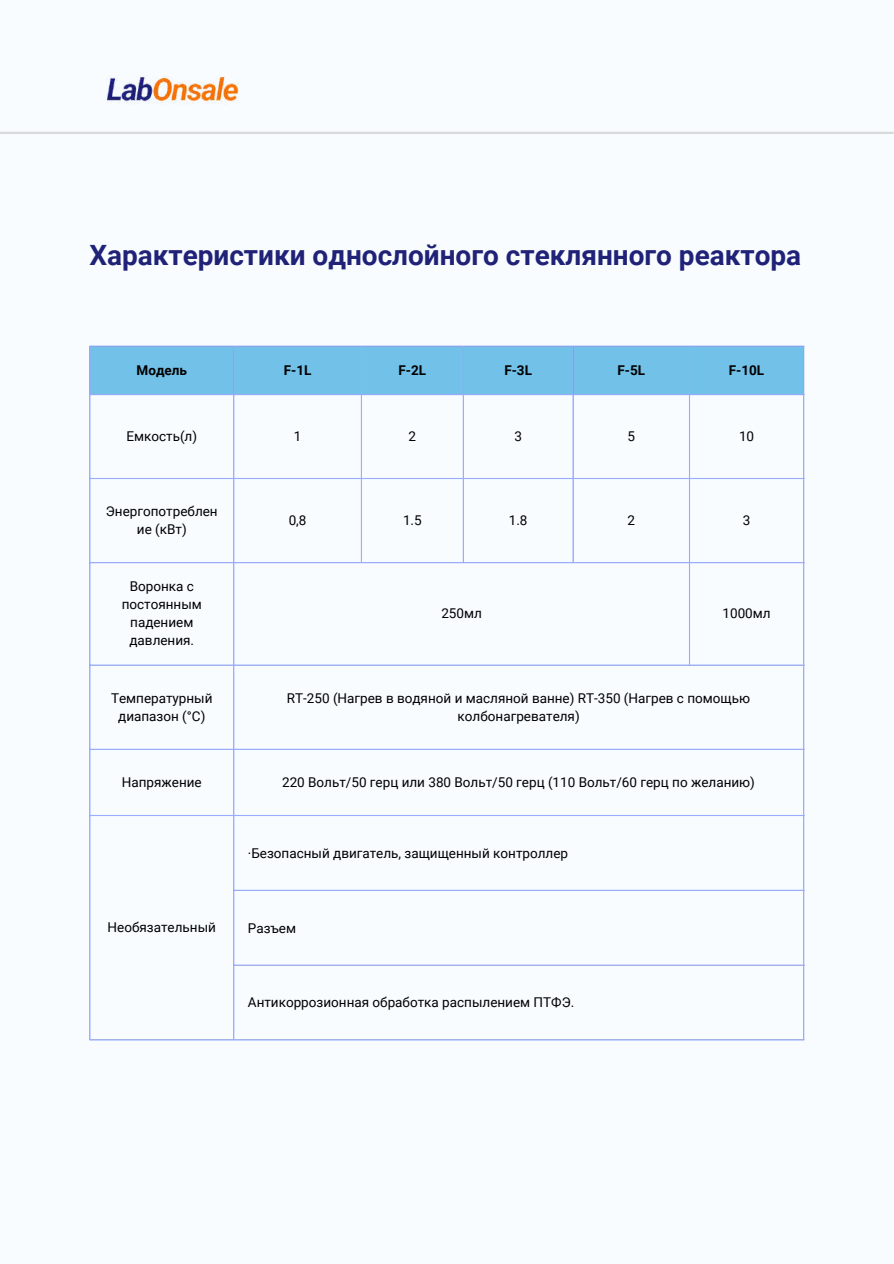
<style>
.page{position:relative;width:894px;height:1264px;background:#fff}
.page>*{position:absolute;margin:0;border:0;box-sizing:border-box;transform-origin:0 0}
.t1{font:700 27.9px "Roboto";color:#202277}
.t2{font:13.5px/18px "Roboto";color:#000;text-align:center}
.t3{font:700 13.5px "Roboto";color:#000}
</style>
<div class="page">
<div style="left:0;top:0;width:893px;height:1263px;background:#f8fcff"></div>
<hr style="left:0;top:132px;width:893px;height:2px;background:#d9d9d9">
<img style="left:107px;top:76px;width:132px;height:28px">
<div style="left:90px;top:347px;width:712px;height:47px;background:#71c1e8"></div>
<hr style="left:89px;top:347px;width:1px;height:692px;background:#99acff">
<hr style="left:233px;top:347px;width:1px;height:692px;background:#99acff">
<hr style="left:361px;top:347px;width:1px;height:215px;background:#99acff">
<hr style="left:462px;top:347px;width:2px;height:215px;background:#99acff">
<hr style="left:572px;top:347px;width:1px;height:215px;background:#99acff">
<hr style="left:688px;top:347px;width:2px;height:317px;background:#99acff">
<hr style="left:802px;top:347px;width:2px;height:692px;background:#99acff">
<hr style="left:89px;top:345px;width:715px;height:2px;background:#99acff">
<hr style="left:89px;top:394px;width:715px;height:1px;background:#99acff">
<hr style="left:89px;top:478px;width:715px;height:1px;background:#99acff">
<hr style="left:89px;top:562px;width:715px;height:1px;background:#99acff">
<hr style="left:89px;top:664px;width:715px;height:1px;background:#99acff">
<hr style="left:89px;top:748px;width:715px;height:2px;background:#99acff">
<hr style="left:89px;top:815px;width:715px;height:1px;background:#99acff">
<hr style="left:233px;top:889px;width:571px;height:1px;background:#99acff">
<hr style="left:233px;top:964px;width:571px;height:1px;background:#99acff">
<hr style="left:89px;top:1039px;width:715px;height:1px;background:#99acff">
<h1 class="t1" style="left:89px;top:239px;width:713px">Характеристики однослойного стеклянного реактора</h1>
<p class="t3" style="left:136px;top:362px;width:52px">Модель</p>
<p class="t3" style="left:284px;top:362px;width:29px">F-1L</p>
<p class="t3" style="left:398px;top:362px;width:29px">F-2L</p>
<p class="t3" style="left:504px;top:362px;width:29px">F-3L</p>
<p class="t3" style="left:617px;top:362px;width:29px">F-5L</p>
<p class="t3" style="left:728px;top:362px;width:37px">F-10L</p>
<p class="t2" style="left:126px;top:427px;width:72px">Емкость(л)</p>
<p class="t2" style="left:294px;top:427px;width:9px">1</p>
<p class="t2" style="left:408px;top:427px;width:9px">2</p>
<p class="t2" style="left:514px;top:427px;width:9px">3</p>
<p class="t2" style="left:627px;top:427px;width:9px">5</p>
<p class="t2" style="left:738px;top:427px;width:17px">10</p>
<p class="t2" style="left:106px;top:502px;width:113px">Энергопотреблен ие (кВт)</p>
<p class="t2" style="left:288px;top:511px;width:19px">0,8</p>
<p class="t2" style="left:403px;top:511px;width:20px">1.5</p>
<p class="t2" style="left:508px;top:511px;width:20px">1.8</p>
<p class="t2" style="left:627px;top:511px;width:9px">2</p>
<p class="t2" style="left:742px;top:511px;width:9px">3</p>
<p class="t2" style="left:122px;top:577px;width:82px">Воронка с постоянным падением давления.</p>
<p class="t2" style="left:441px;top:604px;width:42px">250мл</p>
<p class="t2" style="left:722px;top:604px;width:50px">1000мл</p>
<p class="t2" style="left:111px;top:689px;width:103px">Температурный диапазон (°C)</p>
<p class="t2" style="left:287px;top:689px;width:464px">RT-250 (Нагрев в водяной и масляной ванне) RT-350 (Нагрев с помощью колбонагревателя)</p>
<p class="t2" style="left:122px;top:773px;width:81px">Напряжение</p>
<p class="t2" style="left:282px;top:773px;width:474px">220 Вольт/50 герц или 380 Вольт/50 герц (110 Вольт/60 герц по желанию)</p>
<p class="t2" style="left:108px;top:918px;width:110px">Необязательный</p>
<p class="t2" style="left:248px;top:844px;width:322px">·Безопасный двигатель, защищенный контроллер</p>
<p class="t2" style="left:248px;top:918px;width:50px">Разъем</p>
<p class="t2" style="left:248px;top:993px;width:328px">Антикоррозионная обработка распылением ПТФЭ.</p>
</div>
